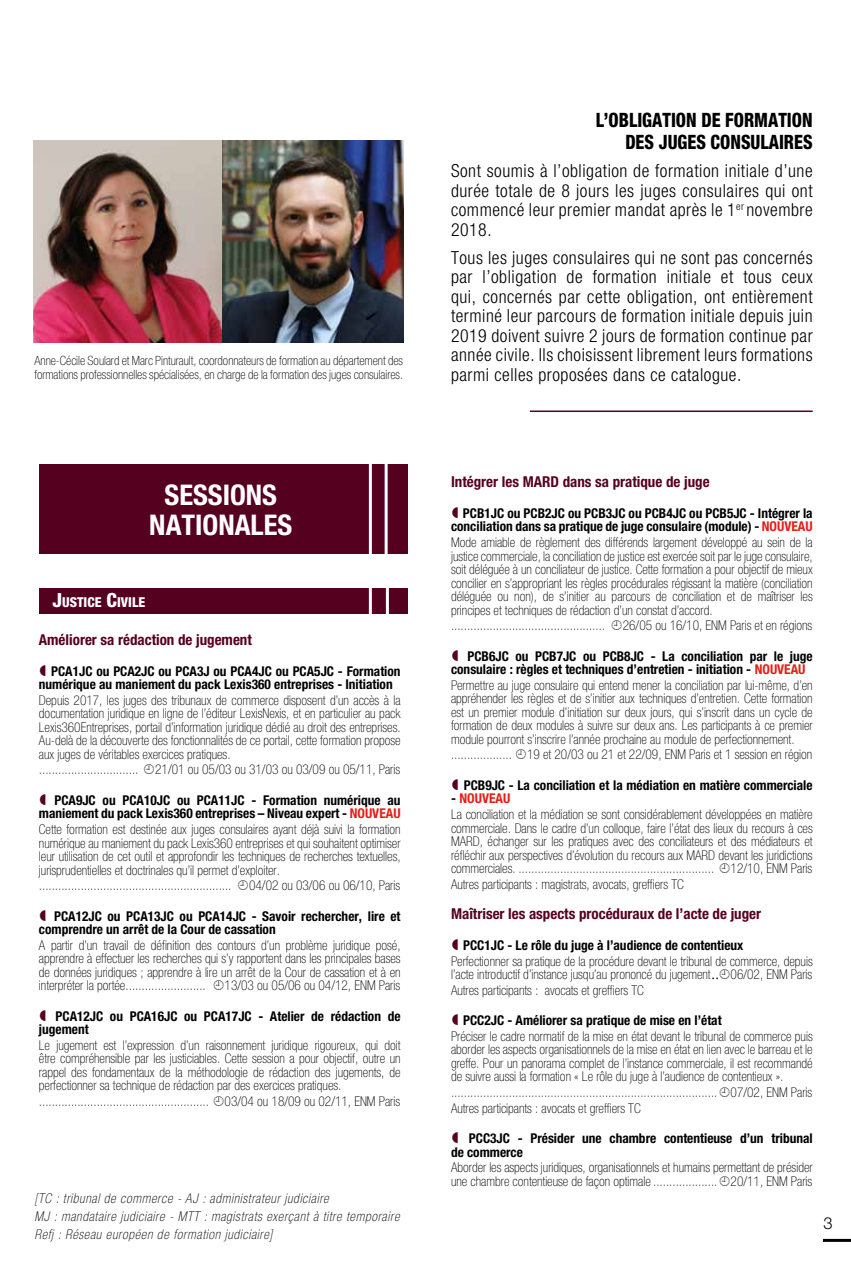
<style>
.page{position:relative;width:851px;height:1263px;background:#fff}
.page>*{position:absolute;margin:0;border:0;box-sizing:border-box;transform-origin:0 0}
.t1{font:700 condensed 28.5px/30px "Helvetica Neue";color:#fff;text-align:center}
.t2{font:800 condensed 19.8px/22.5px "Helvetica Neue";color:#000;text-align:right;scale:.9 1}
.t3{font:300 condensed 18px/19.5px "Helvetica Neue";letter-spacing:.03em;color:#000;text-align:justify}
.t4{font:300 16.5px "Helvetica Neue";color:#000}
.t5{font:700 condensed 15px "Helvetica Neue";color:#56001f}
.t6{font:800 condensed 13.65px "Helvetica Neue";color:#fff}
.t7{font:100 condensed 13.5px/13.5px "Helvetica Neue";color:#000;text-align:justify}
.t8{font:700 condensed 13.5px/13.5px "Helvetica Neue";color:#000}
.t9{font:italic 100 condensed 13.5px/18px "Helvetica Neue";letter-spacing:.05em;color:#000}
.t10{font:100 condensed 12.75px/13.5px "Helvetica Neue";color:#000}
.s1{font-size:19.5px}
.s2{color:#e41f18}
.s3{font-weight:700}
.s4{font-weight:700;color:#e41f18}
.s5{font-family:"Gill Sans";font-weight:400;font-stretch:normal}
</style>
<div class="page">
<svg style="left:823px;top:1239px;width:27px;height:2px"></svg>
<hr style="left:529px;top:410px;width:283px;height:2px;background:#56001f">
<div style="left:39px;top:464px;width:368px;height:89px;background:#56001f"></div>
<hr style="left:369px;top:443px;width:3px;height:117px;background:#fff">
<hr style="left:384px;top:450px;width:3px;height:110px;background:#fff">
<div style="left:39px;top:588px;width:368px;height:25px;background:#56001f"></div>
<hr style="left:369px;top:583px;width:3px;height:42px;background:#fff">
<hr style="left:386px;top:580px;width:3px;height:41px;background:#fff">
<img style="left:33px;top:140px;width:190px;height:202px">
<img style="left:223px;top:140px;width:180px;height:202px">
<p class="t10" style="left:34px;top:354px;width:370px">Anne-Cécile Soulard et Marc Pinturault, coordonnateurs de formation au département des formations professionnelles spécialisées, en charge de la formation des juges consulaires.</p>
<h1 class="t1" style="left:149px;top:479px;width:144px">SESSIONS<br>NATIONALES</h1>
<p class="t6" style="left:52px;top:594px;width:94px"><span class="s1">J</span>USTICE <span class="s1">C</span>IVILE</p>
<p class="t5" style="left:39px;top:631px;width:214px">Améliorer sa rédaction de jugement</p>
<p class="t8" style="left:39px;top:664px;width:363px;text-indent:12px">PCA1JC ou PCA2JC ou PCA3J ou PCA4JC ou PCA5JC - Formation numérique au maniement du pack Lexis360 entreprises - Initiation</p>
<p class="t7" style="left:39px;top:693px;width:363px">Depuis 2017, les juges des tribunaux de commerce disposent d’un accès à la documentation juridique en ligne de l’éditeur LexisNexis, et en particulier au pack Lexis360Entreprises, portail d’information juridique dédié au droit des entreprises.<br>Au-delà de la découverte des fonctionnalités de ce portail, cette formation propose aux juges de véritables exercices pratiques.</p>
<p class="t7" style="left:39px;top:763px;width:362px">............................... 21/01 ou 05/03 ou 31/03 ou 03/09 ou 05/11, Paris</p>
<p class="t8" style="left:39px;top:793px;width:363px;text-align:right">PCA9JC ou PCA10JC ou PCA11JC - Formation numérique au maniement du pack Lexis360 entreprises – Niveau expert - <span class="s2">NOUVEAU</span></p>
<p class="t7" style="left:39px;top:822px;width:363px">Cette formation est destinée aux juges consulaires ayant déjà suivi la formation numérique au maniement du pack Lexis360 entreprises et qui souhaitent optimiser leur utilisation de cet outil et approfondir les techniques de recherches textuelles, jurisprudentielles et doctrinales qu’il permet d’exploiter.</p>
<p class="t7" style="left:39px;top:878px;width:194px">............................................................</p>
<p class="t7" style="left:249px;top:878px;width:152px">04/02 ou 03/06 ou 06/10, Paris</p>
<p class="t8" style="left:39px;top:909px;width:363px;text-indent:15px">PCA12JC ou PCA13JC ou PCA14JC - Savoir rechercher, lire et comprendre un arrêt de la Cour de cassation</p>
<p class="t7" style="left:39px;top:938px;width:363px">A partir d’un travail de définition des contours d’un problème juridique posé, apprendre à effectuer les recherches qui s’y rapportent dans les principales bases de données juridiques ; apprendre à lire un arrêt de la Cour de cassation et à en interpréter la portée.........................</p>
<p class="t7" style="left:224px;top:979px;width:177px">13/03 ou 05/06 ou 04/12, ENM Paris</p>
<p class="t8" style="left:39px;top:1009px;width:363px;text-indent:17px">PCA12JC ou PCA16JC ou PCA17JC - Atelier de rédaction de jugement</p>
<p class="t7" style="left:39px;top:1038px;width:363px">Le jugement est l’expression d’un raisonnement juridique rigoureux, qui doit être compréhensible par les justiciables. Cette session a pour objectif, outre un rappel des fondamentaux de la méthodologie de rédaction des jugements, de perfectionner sa technique de rédaction par des exercices pratiques.</p>
<p class="t7" style="left:39px;top:1094px;width:362px">..................................................... 03/04 ou 18/09 ou 02/11, ENM Paris</p>
<p class="t9" style="left:34px;top:1189px;width:366px">[TC : tribunal de commerce - AJ : administrateur judiciaire<br>MJ : mandataire judiciaire - MTT : magistrats exerçant à titre temporaire<br>Refj : Réseau européen de formation judiciaire]</p>
<h2 class="t2" style="left:595px;top:108px;width:242px">L’OBLIGATION DE FORMATION<br>DES JUGES CONSULAIRES</h2>
<h3 class="t3" style="left:451px;top:161px;width:363px">Sont soumis à l’obligation de formation initiale d’une durée totale de 8 jours les juges consulaires qui ont commencé leur premier mandat après le 1<sup>er</sup> novembre 2018.</h3>
<p class="t3" style="left:451px;top:248px;width:363px">Tous les juges consulaires qui ne sont pas concernés par l’obligation de formation initiale et tous ceux qui, concernés par cette obligation, ont entièrement terminé leur parcours de formation initiale depuis juin 2019 doivent suivre 2 jours de formation continue par année civile. Ils choisissent librement leurs formations parmi celles proposées dans ce catalogue.</p>
<p class="t5" style="left:451px;top:473px;width:260px">Intégrer les MARD dans sa pratique de juge</p>
<p class="t8" style="left:451px;top:506px;width:363px;text-align:right">PCB1JC ou PCB2JC ou PCB3JC ou PCB4JC ou PCB5JC - Intégrer la conciliation dans sa pratique de juge consulaire (module) - <span class="s2">NOUVEAU</span></p>
<p class="t7" style="left:451px;top:535px;width:363px">Mode amiable de règlement des différends largement développé au sein de la justice commerciale, la conciliation de justice est exercée soit par le juge consulaire, soit déléguée à un conciliateur de justice. Cette formation a pour objectif de mieux concilier en s’appropriant les règles procédurales régissant la matière (conciliation déléguée ou non), de s’initier au parcours de conciliation et de maîtriser les principes et techniques de rédaction d’un constat d’accord.</p>
<p class="t7" style="left:451px;top:618px;width:155px">................................................</p>
<p class="t7" style="left:622px;top:618px;width:191px">26/05 ou 16/10, ENM Paris et en régions</p>
<p class="t8" style="left:451px;top:649px;width:363px;text-indent:16px">PCB6JC ou PCB7JC ou PCB8JC - La conciliation par le juge consulaire : règles et techniques d’entretien - initiation - <span class="s2">NOUVEAU</span></p>
<p class="t7" style="left:451px;top:678px;width:363px">Permettre au juge consulaire qui entend mener la conciliation par lui-même, d’en appréhender les règles et de s’initier aux techniques d’entretien. Cette formation est un premier module d’initiation sur deux jours, qui s’inscrit dans un cycle de formation de deux modules à suivre sur deux ans. Les participants à ce premier module pourront s’inscrire l’année prochaine au module de perfectionnement.</p>
<p class="t7" style="left:451px;top:748px;width:363px">................... 19 et 20/03 ou 21 et 22/09, ENM Paris et 1 session en région</p>
<p class="t8" style="left:463px;top:778px;width:350px">PCB9JC - La conciliation et la médiation en matière commerciale</p>
<p class="t7" style="left:451px;top:791px;width:363px;line-height:15.6px"><span class="s3">-</span> <span class="s4">NOUVEAU<br></span>La conciliation et la médiation se sont considérablement développées en matière</p>
<p class="t7" style="left:451px;top:821px;width:363px">commerciale. Dans le cadre d’un colloque, faire l’état des lieux du recours à ces MARD, échanger sur les pratiques avec des conciliateurs et des médiateurs et réfléchir aux perspectives d’évolution du recours aux MARD devant les juridictions commerciales. ............................................................. 12/10, ENM Paris</p>
<p class="t7" style="left:451px;top:877px;width:234px">Autres participants : magistrats, avocats, greffiers TC</p>
<p class="t5" style="left:451px;top:905px;width:312px">Maîtriser les aspects procéduraux de l’acte de juger</p>
<p class="t8" style="left:463px;top:938px;width:282px">PCC1JC - Le rôle du juge à l’audience de contentieux</p>
<p class="t7" style="left:451px;top:954px;width:363px">Perfectionner sa pratique de la procédure devant le tribunal de commerce, depuis l’acte introductif d’instance jusqu’au prononcé du jugement<span class="s5">..</span> 06/02, ENM Paris</p>
<p class="t7" style="left:451px;top:983px;width:194px">Autres participants : avocats et greffiers TC</p>
<p class="t8" style="left:463px;top:1013px;width:260px">PCC2JC - Améliorer sa pratique de mise en l’état</p>
<p class="t7" style="left:451px;top:1029px;width:363px">Préciser le cadre normatif de la mise en état devant le tribunal de commerce puis aborder les aspects organisationnels de la mise en état en lien avec le barreau et le greffe. Pour un panorama complet de l’instance commerciale, il est recommandé de suivre aussi la formation « Le rôle du juge à l’audience de contentieux ».</p>
<p class="t7" style="left:451px;top:1084px;width:362px;line-height:15.6px">................................................................................... 07/02, ENM Paris<br>Autres participants : avocats et greffiers TC</p>
<p class="t8" style="left:451px;top:1131px;width:363px;text-indent:18px">PCC3JC - Présider une chambre contentieuse d’un tribunal de commerce</p>
<p class="t7" style="left:451px;top:1161px;width:363px">Aborder les aspects juridiques, organisationnels et humains permettant de présider une chambre contentieuse de façon optimale .................... 20/11, ENM Paris</p>
<p class="t4" style="left:823px;top:1213px;width:11px">3</p>
</div>
